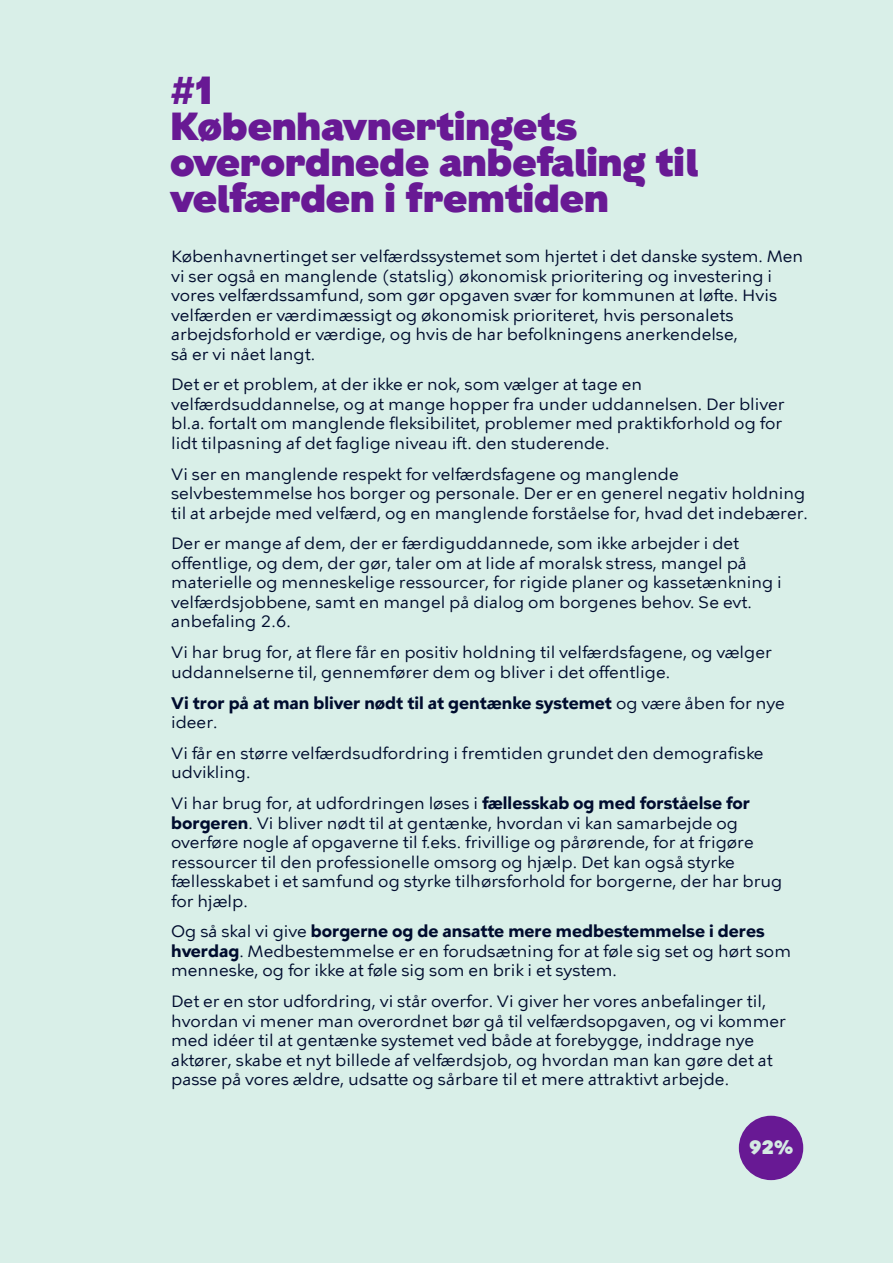
<style>
.page{position:relative;width:893px;height:1263px;background:#d9efe8}
.page>*{position:absolute;margin:0;border:0;box-sizing:border-box;transform-origin:0 0}
.t1{font:900 39px/36px "KBH";color:#681994}
.t2{font:900 19.5px "KBH";color:#d4eae2}
.t3{font:16.5px/19.5px "KBH Tekst";color:#000c2e}
.t4{font:700 16.5px/19.5px "KBH Tekst";color:#000c2e}
.s1{font-weight:400}
.s2{font-weight:700}
</style>
<div class="page">
<div style="left:739px;top:1116px;width:64px;height:64px;background:#681994;border-radius:50%"></div>
<h1 class="t1" style="left:170px;top:73px;width:529px">#1<br>Københavnertingets overordnede anbefaling til velfærden i fremtiden</h1>
<p class="t3" style="left:171px;top:247px;width:634px">Københavnertinget ser velfærdssystemet som hjertet i det danske system. Men vi ser også en manglende (statslig) økonomisk prioritering og investering i vores velfærdssamfund, som gør opgaven svær for kommunen at løfte. Hvis velfærden er værdimæssigt og økonomisk prioriteret, hvis personalets arbejdsforhold er værdige, og hvis de har befolkningens anerkendelse,<br>så er vi nået langt.</p>
<p class="t3" style="left:171px;top:376px;width:615px">Det er et problem, at der ikke er nok, som vælger at tage en velfærdsuddannelse, og at mange hopper fra under uddannelsen. Der bliver bl.a. fortalt om manglende fleksibilitet, problemer med praktikforhold og for lidt tilpasning af det faglige niveau ift. den studerende.</p>
<p class="t3" style="left:171px;top:465px;width:638px">Vi ser en manglende respekt for velfærdsfagene og manglende selvbestemmelse hos borger og personale. Der er en generel negativ holdning til at arbejde med velfærd, og en manglende forståelse for, hvad det indebærer.</p>
<p class="t3" style="left:171px;top:535px;width:612px">Der er mange af dem, der er færdiguddannede, som ikke arbejder i det offentlige, og dem, der gør, taler om at lide af moralsk stress, mangel på materielle og menneskelige ressourcer, for rigide planer og kassetænkning i velfærdsjobbene, samt en mangel på dialog om borgenes behov. Se evt. anbefaling 2.6.</p>
<p class="t3" style="left:171px;top:642px;width:602px">Vi har brug for, at flere får en positiv holdning til velfærdsfagene, og vælger uddannelserne til, gennemfører dem og bliver i det offentlige.</p>
<p class="t4" style="left:171px;top:693px;width:615px">Vi tror på at man bliver nødt til at gentænke systemet <span class="s1">og være åben for nye ideer.</span></p>
<p class="t3" style="left:171px;top:743px;width:594px">Vi får en større velfærdsudfordring i fremtiden grundet den demografiske udvikling.</p>
<p class="t3" style="left:171px;top:794px;width:613px">Vi har brug for, at udfordringen løses i <span class="s2">fællesskab og med forståelse for borgeren</span>. Vi bliver nødt til at gentænke, hvordan vi kan samarbejde og overføre nogle af opgaverne til f.eks. frivillige og pårørende, for at frigøre ressourcer til den professionelle omsorg og hjælp. Det kan også styrke fællesskabet i et samfund og styrke tilhørsforhold for borgerne, der har brug for hjælp.</p>
<p class="t3" style="left:171px;top:922px;width:621px">Og så skal vi give <span class="s2">borgerne og de ansatte mere medbestemmelse i deres hverdag</span>. Medbestemmelse er en forudsætning for at føle sig set og hørt som menneske, og for ikke at føle sig som en brik i et system.</p>
<p class="t3" style="left:171px;top:992px;width:616px">Det er en stor udfordring, vi står overfor. Vi giver her vores anbefalinger til, hvordan vi mener man overordnet bør gå til velfærdsopgaven, og vi kommer med idéer til at gentænke systemet ved både at forebygge, inddrage nye aktører, skabe et nyt billede af velfærdsjob, og hvordan man kan gøre det at passe på vores ældre, udsatte og sårbare til et mere attraktivt arbejde.</p>
<p class="t2" style="left:749px;top:1136px;width:46px">92%</p>
</div>
